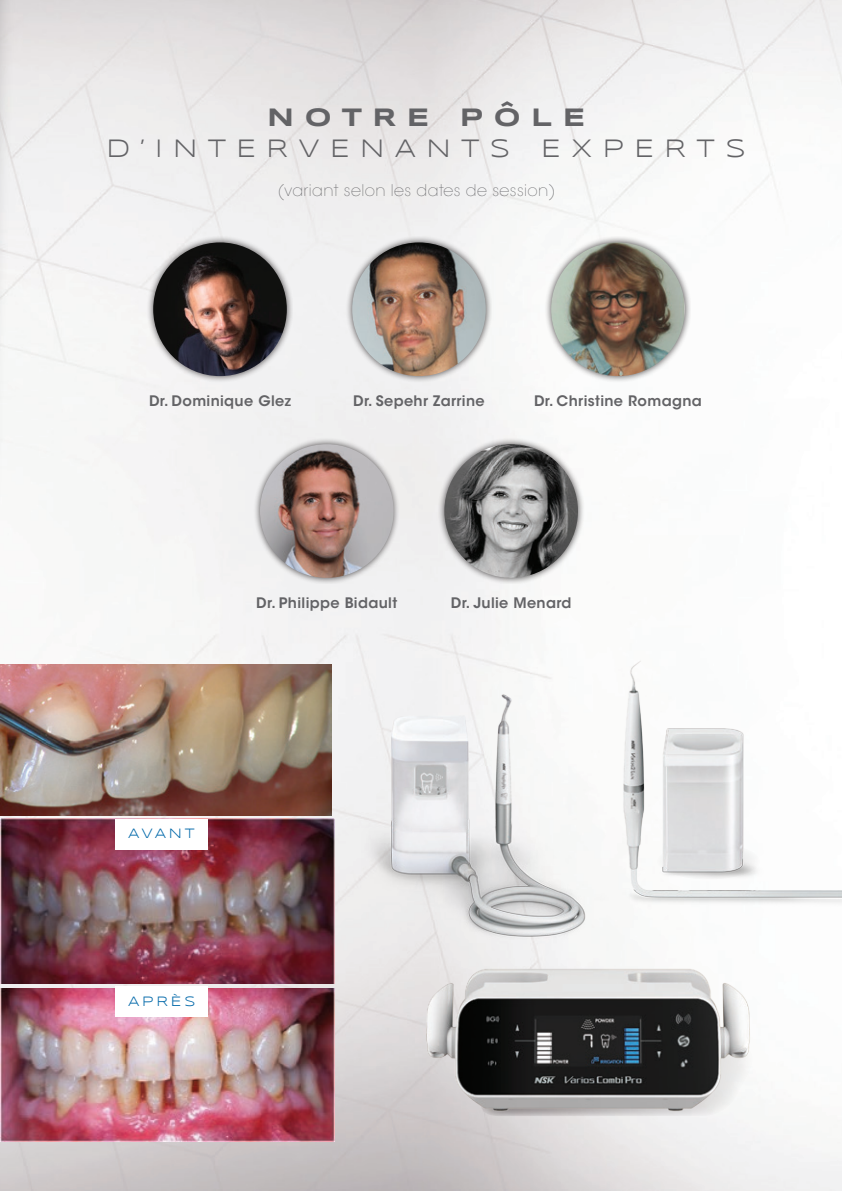
<style>
.page{position:relative;width:842px;height:1191px;background:#fff}
.page>*{position:absolute;margin:0;border:0;box-sizing:border-box;transform-origin:0 0}
.t1{font:26px "Syncopate";letter-spacing:.4em;color:#636366}
.t2{font:700 26px "Syncopate";letter-spacing:.4em;color:#636366}
.t3{font:200 16px "ITC Avant Garde Std";letter-spacing:.025em;color:#636366}
.t4{font:600 14.4px "ITC Avant Garde Std";letter-spacing:.025em;color:#636366}
.t5{font:14px "Syncopate";letter-spacing:.2em;color:#0068a9}
</style>
<div class="page">
<img style="left:16px;top:0;width:826px;height:1191px">
<img style="left:16px;top:664px;width:274px;height:151px">
<div style="left:0;top:0;width:16px;height:1191px;background:#636366;opacity:.4"></div>
<img style="left:290px;top:649px;width:306px;height:306px">
<img style="left:373px;top:932px;width:422px;height:216px">
<img style="left:594px;top:654px;width:248px;height:263px">
<img style="left:0;top:988px;width:334px;height:153px">
<img style="left:0;top:819px;width:334px;height:164px">
<div style="left:146px;top:236px;width:147px;height:146px;background:#231f20;opacity:.75"></div>
<img style="left:153px;top:242px;width:134px;height:134px;border-radius:67px">
<div style="left:345px;top:236px;width:147px;height:146px;background:#231f20;opacity:.75"></div>
<img style="left:352px;top:242px;width:134px;height:134px;border-radius:67px">
<div style="left:253px;top:437px;width:147px;height:147px;background:#231f20;opacity:.75"></div>
<img style="left:260px;top:444px;width:134px;height:134px;border-radius:67px">
<div style="left:544px;top:236px;width:147px;height:146px;background:#231f20;opacity:.75"></div>
<img style="left:551px;top:242px;width:134px;height:134px;border-radius:67px">
<div style="left:438px;top:437px;width:146px;height:147px;background:#231f20;opacity:.75"></div>
<img style="left:444px;top:444px;width:134px;height:134px;border-radius:67px">
<div style="left:115px;top:819px;width:93px;height:30px;background:#fff"></div>
<div style="left:115px;top:986px;width:93px;height:31px;background:#fff"></div>
<h1 class="t2" style="left:267px;top:101px;width:319px">NOTRE PÔLE</h1>
<h1 class="t1" style="left:106px;top:133px;width:641px">D’INTERVENANTS EXPERTS</h1>
<p class="t3" style="left:277px;top:181px;width:280px">(variant selon les dates de session)</p>
<p class="t4" style="left:149px;top:391px;width:143px">Dr. Dominique Glez</p>
<p class="t4" style="left:353px;top:391px;width:133px">Dr. Sepehr Zarrine</p>
<p class="t4" style="left:534px;top:391px;width:169px">Dr. Christine Romagna</p>
<p class="t4" style="left:256px;top:593px;width:142px">Dr. Philippe Bidault</p>
<p class="t4" style="left:451px;top:593px;width:122px">Dr. Julie Menard</p>
<p class="t5" style="left:128px;top:825px;width:68px">AVANT</p>
<p class="t5" style="left:128px;top:993px;width:69px">APRÈS</p>
</div>
